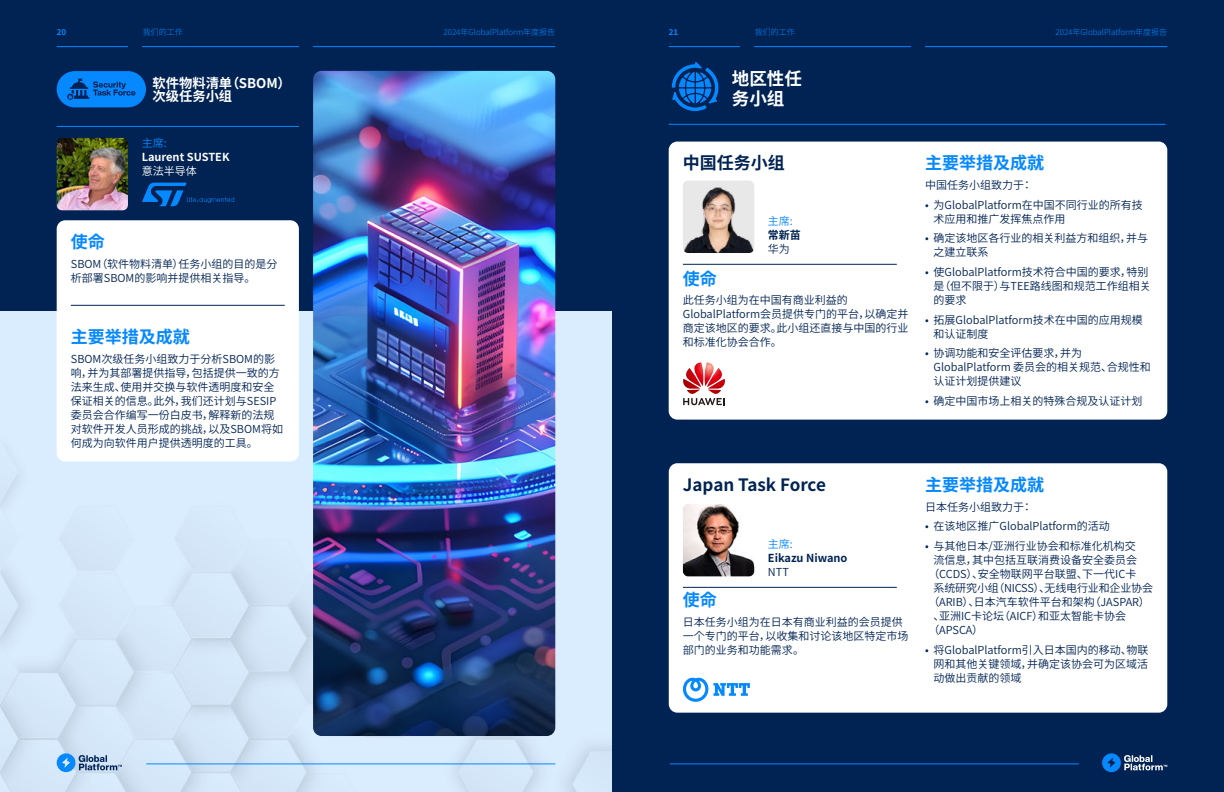
<style>
.page{position:relative;width:1224px;height:792px;background:#fff}
.page>*{position:absolute;margin:0;border:0;box-sizing:border-box;transform-origin:0 0}
.t1{font:700 17.6px/19.9px "Source Han Sans";color:#fff}
.t2{font:700 17px "Source Han Sans";color:#0688ff}
.t3{font:700 17px "Source Han Sans";color:#002353}
.t4{font:700 13.3px/13.3px "Source Han Sans";color:#fff}
.t5{font:11px/14px "Source Han Sans";color:#002353}
.t6{font:700 11px "Source Han Sans";color:#002353}
.t7{font:700 11px "Source Han Sans";color:#fff}
.t8{font:11px "Source Han Sans";color:#0688ff}
.t9{font:11px "Source Han Sans";color:#fff}
.t10{font:300 8px "Source Han Sans";color:#0688ff}
.t11{font:700 8px "Source Han Sans";color:#0688ff}
</style>
<div class="page">
<img style="left:0;top:311px;width:612px;height:481px">
<div style="left:0;top:0;width:612px;height:311px;background:#002353"></div>
<div style="left:612px;top:0;width:612px;height:792px;background:#002353"></div>
<div style="left:57px;top:220px;width:242px;height:242px;background:#fff;border-radius:9px"></div>
<div style="left:669px;top:142px;width:498px;height:278px;background:#fff;border-radius:9px"></div>
<div style="left:669px;top:463px;width:498px;height:250px;background:#fff;border-radius:9px"></div>
<img style="left:57px;top:138px;width:71px;height:72px">
<img style="left:313px;top:71px;width:242px;height:665px">
<hr style="left:71px;top:305px;width:214px;height:1px;background:#002353">
<hr style="left:683px;top:264px;width:214px;height:1px;background:#002353">
<hr style="left:683px;top:587px;width:214px;height:1px;background:#002353">
<hr style="left:57px;top:126px;width:242px;height:1px;background:#0688ff">
<svg style="left:672px;top:62px;width:47px;height:49px"></svg>
<hr style="left:669px;top:124px;width:496px;height:1px;background:#0688ff">
<img style="left:683px;top:181px;width:71px;height:72px">
<div style="left:57px;top:71px;width:89px;height:36px;background:#0688ff;border-radius:18px"></div>
<svg style="left:67px;top:79px;width:69px;height:21px"></svg>
<img style="left:683px;top:504px;width:71px;height:72px">
<svg style="left:142px;top:183px;width:92px;height:23px"></svg>
<svg style="left:683px;top:678px;width:67px;height:24px"></svg>
<svg style="left:683px;top:362px;width:42px;height:43px"></svg>
<hr style="left:669px;top:46px;width:71px;height:1px;background:#0688ff">
<hr style="left:754px;top:46px;width:157px;height:1px;background:#0688ff">
<hr style="left:925px;top:46px;width:242px;height:1px;background:#0688ff">
<svg style="left:1102px;top:753px;width:65px;height:19px"></svg>
<hr style="left:670px;top:764px;width:409px;height:1px;background:#0688ff">
<hr style="left:57px;top:46px;width:71px;height:1px;background:#0688ff">
<hr style="left:142px;top:46px;width:157px;height:1px;background:#0688ff">
<hr style="left:313px;top:46px;width:242px;height:1px;background:#0688ff">
<svg style="left:57px;top:753px;width:65px;height:19px"></svg>
<hr style="left:146px;top:764px;width:409px;height:1px;background:#0688ff">
<p class="t11" style="left:57px;top:28px;width:11px">20</p>
<p class="t10" style="left:143px;top:28px;width:41px">我们的工作</p>
<p class="t10" style="left:443px;top:28px;width:113px">2024年GlobalPlatform年度报告</p>
<p class="t11" style="left:669px;top:28px;width:11px">21</p>
<p class="t10" style="left:755px;top:28px;width:41px">我们的工作</p>
<p class="t10" style="left:1055px;top:28px;width:113px">2024年GlobalPlatform年度报告</p>
<p class="t4" style="left:152px;top:77px;width:140px">软件物料清单（SBOM）次级任务小组</p>
<h1 class="t1" style="left:732px;top:69px;width:72px">地区性任务小组</h1>
<p class="t8" style="left:142px;top:136px;width:26px">主席:</p>
<p class="t7" style="left:142px;top:150px;width:89px">Laurent SUSTEK</p>
<p class="t9" style="left:142px;top:164px;width:56px">意法半导体</p>
<h2 class="t2" style="left:71px;top:233px;width:35px">使命</h2>
<p class="t5" style="left:71px;top:257px;width:208px">SBOM（软件物料清单）任务小组的目的是分析部署SBOM的影响并提供相关指导。</p>
<h2 class="t2" style="left:71px;top:328px;width:120px">主要举措及成就</h2>
<p class="t5" style="left:71px;top:352px;width:214px">SBOM次级任务小组致力于分析SBOM的影响，并为其部署提供指导，包括提供一致的方法来生成、使用并交换与软件透明度和安全保证相关的信息。此外，我们还计划与SESIP委员会合作编写一份白皮书，解释新的法规对软件开发人员形成的挑战，以及SBOM将如何成为向软件用户提供透明度的工具。</p>
<h2 class="t3" style="left:683px;top:154px;width:104px">中国任务小组</h2>
<p class="t8" style="left:768px;top:215px;width:26px">主席:</p>
<p class="t6" style="left:768px;top:229px;width:34px">常新苗</p>
<p class="t5" style="left:768px;top:242px;width:23px">华为</p>
<h2 class="t2" style="left:683px;top:269px;width:35px">使命</h2>
<p class="t5" style="left:683px;top:294px;width:227px">此任务小组为在中国有商业利益的<br>GlobalPlatform会员提供专门的平台，以确定并商定该地区的要求。此小组还直接与中国的行业和标准化协会合作。</p>
<h2 class="t3" style="left:683px;top:475px;width:145px">Japan Task Force</h2>
<p class="t8" style="left:768px;top:538px;width:26px">主席:</p>
<p class="t6" style="left:768px;top:552px;width:81px">Eikazu Niwano</p>
<p class="t5" style="left:768px;top:566px;width:22px">NTT</p>
<h2 class="t2" style="left:683px;top:591px;width:35px">使命</h2>
<p class="t5" style="left:683px;top:615px;width:227px">日本任务小组为在日本有商业利益的会员提供一个专门的平台，以收集和讨论该地区特定市场部门的业务和功能需求。</p>
<h2 class="t2" style="left:925px;top:154px;width:120px">主要举措及成就</h2>
<p class="t5" style="left:925px;top:178px;width:109px">中国任务小组致力于：</p>
<p class="t5" style="left:934px;top:198px;width:211px;text-indent:-9px">• 为GlobalPlatform在中国不同行业的所有技术应用和推广发挥焦点作用</p>
<p class="t5" style="left:934px;top:232px;width:216px;text-indent:-9px">• 确定该地区各行业的相关利益方和组织，并与之建立联系</p>
<p class="t5" style="left:934px;top:265px;width:219px;text-indent:-9px">• 使GlobalPlatform技术符合中国的要求，特别是（但不限于）与TEE路线图和规范工作组相关的要求</p>
<p class="t5" style="left:934px;top:313px;width:211px;text-indent:-9px">• 拓展GlobalPlatform技术在中国的应用规模和认证制度</p>
<p class="t5" style="left:934px;top:347px;width:219px;text-indent:-9px">• 协调功能和安全评估要求，并为<br>GlobalPlatform 委员会的相关规范、合规性和认证计划提供建议</p>
<p class="t5" style="left:925px;top:394px;width:219px">• 确定中国市场上相关的特殊合规及认证计划</p>
<h2 class="t2" style="left:925px;top:475px;width:120px">主要举措及成就</h2>
<p class="t5" style="left:925px;top:500px;width:109px">日本任务小组致力于：</p>
<p class="t5" style="left:925px;top:520px;width:186px">• 在该地区推广GlobalPlatform的活动</p>
<p class="t5" style="left:925px;top:539px;width:212px">• 与其他日本/亚洲行业协会和标准化机构交</p>
<p class="t5" style="left:934px;top:553px;width:205px">流信息，其中包括互联消费设备安全委员会</p>
<p class="t5" style="left:929px;top:567px;width:209px">（CCDS）、安全物联网平台联盟、下一代IC卡</p>
<p class="t5" style="left:934px;top:581px;width:221px">系统研究小组（NICSS）、无线电行业和企业协会</p>
<p class="t5" style="left:929px;top:595px;width:223px">（ARIB）、日本汽车软件平台和架构（JASPAR）</p>
<p class="t5" style="left:934px;top:609px;width:194px">、亚洲IC卡论坛（AICF）和亚太智能卡协会</p>
<p class="t5" style="left:929px;top:623px;width:56px">（APSCA）</p>
<p class="t5" style="left:934px;top:643px;width:216px;text-align:justify;text-indent:-9px">• 将GlobalPlatform引入日本国内的移动、物联网和其他关键领域，并确定该协会可为区域活动做出贡献的领域</p>
</div>
